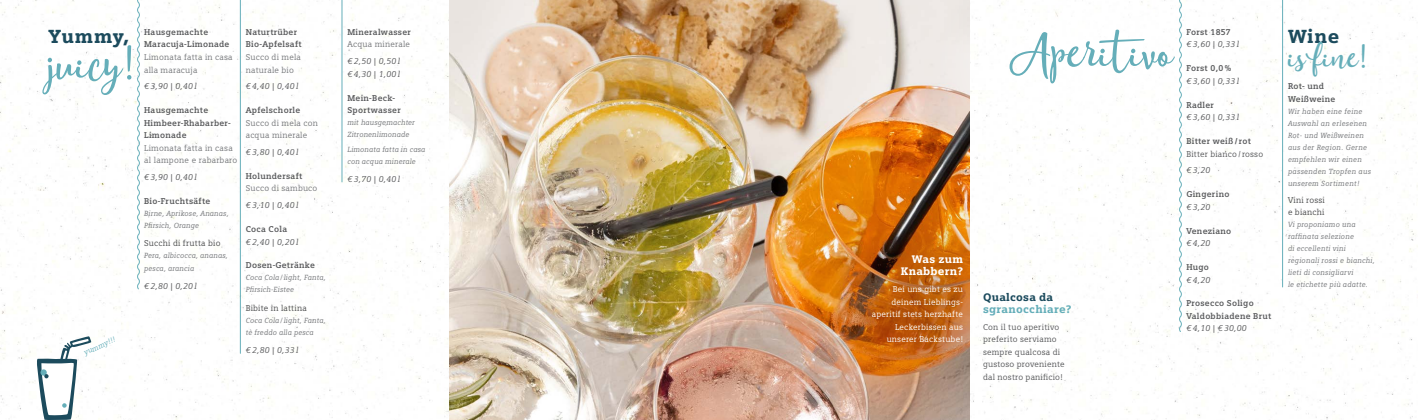
<style>
.page{position:relative;width:1418px;height:420px;background:#fff}
.page>*{position:absolute;margin:0;border:0;box-sizing:border-box;transform-origin:0 0}
.t1{font:55px "Moments";color:#65aeb9}
.t2{font:38px "Moments";letter-spacing:.01em;color:#65aeb9}
.t3{font:900 19px "Siemens Slab";letter-spacing:.035em;color:#1c4b5d}
.t4{font:900 11px/12px "Siemens Slab";letter-spacing:.02em;color:#fff;text-align:right}
.t5{font:900 11px "Siemens Slab";letter-spacing:.02em;color:#65aeb9}
.t6{font:900 11px "Siemens Slab";letter-spacing:.02em;color:#1c4b5d}
.t7{font:700 8.5px/12.5px "Siemens Slab";letter-spacing:.03em;color:#57585a}
.t8{font:italic 8.5px/12.5px "Siemens Slab";letter-spacing:.02em;color:#57585a}
.t9{font:8.5px/12.5px "Siemens Slab";letter-spacing:.02em;color:#76787b}
.t10{font:8.5px/12.5px "Siemens Slab";letter-spacing:.02em;color:#57585a}
.t11{font:8.5px/12.5px "Siemens Slab";letter-spacing:.02em;color:#fff;text-align:right}
.t12{font:8.5px/12.5px "Siemens Slab";letter-spacing:.02em;color:#4b4c4d}
.t13{font:italic 7.5px/12px "Siemens Slab";letter-spacing:.02em;color:#76787b}
.t14{font:italic 7.5px "Siemens Slab";color:#65aeb9}
</style>
<div class="page">
<img style="left:0;top:0;width:1417px;height:420px">
<img style="left:449px;top:0;width:471px;height:420px">
<svg style="left:136px;top:0;width:5px;height:290px"></svg>
<hr style="left:240px;top:0;width:1px;height:353px;background:#65aeb9">
<hr style="left:342px;top:0;width:1px;height:182px;background:#65aeb9">
<svg style="left:36px;top:336px;width:55px;height:84px"></svg>
<hr style="left:1282px;top:0;width:1px;height:287px;background:#65aeb9">
<svg style="left:920px;top:0;width:342px;height:172px"></svg>
<svg style="left:1178px;top:0;width:4px;height:332px"></svg>
<img style="left:795px;top:166px;width:174px;height:254px">
<h3 class="t3" style="left:49px;top:26px;width:82px">Yummy,</h3>
<h1 class="t1" style="left:48px;top:29px;width:87px">juicy!</h1>
<p class="t14" style="left:83px;top:348px;width:35px;rotate:-24deg">yummy!!!</p>
<p class="t7" style="left:144px;top:26px;width:87px">Hausgemachte<br>Maracuja-Limonade</p>
<p class="t9" style="left:144px;top:51px;width:90px">Limonata fatta in casa alla maracuja</p>
<p class="t8" style="left:144px;top:80px;width:54px">€ 3,90 | 0,40 l</p>
<p class="t7" style="left:144px;top:104px;width:88px">Hausgemachte<br>Himbeer-Rhabarber-<br>Limonade</p>
<p class="t9" style="left:144px;top:141px;width:95px">Limonata fatta in casa al lampone e rabarbaro</p>
<p class="t8" style="left:144px;top:171px;width:54px">€ 3,90 | 0,40 l</p>
<p class="t7" style="left:144px;top:194px;width:68px">Bio-Fruchtsäfte</p>
<p class="t13" style="left:144px;top:207px;width:86px">Birne, Aprikose, Ananas,<br>Pfirsich, Orange</p>
<p class="t12" style="left:144px;top:237px;width:78px">Succhi di frutta bio</p>
<p class="t13" style="left:144px;top:249px;width:85px;line-height:12.5px">Pera, albicocca, ananas, pesca, arancia</p>
<p class="t8" style="left:144px;top:279px;width:54px">€ 2,80 | 0,20l</p>
<p class="t7" style="left:246px;top:26px;width:58px">Naturtrüber<br>Bio-Apfelsaft</p>
<p class="t9" style="left:246px;top:51px;width:57px">Succo di mela naturale bio</p>
<p class="t8" style="left:246px;top:80px;width:54px">€ 4,40 | 0,40l</p>
<p class="t7" style="left:246px;top:104px;width:56px">Apfelschorle</p>
<p class="t9" style="left:246px;top:116px;width:74px">Succo di mela con acqua minerale</p>
<p class="t8" style="left:246px;top:146px;width:54px">€ 3,80 | 0,40 l</p>
<p class="t7" style="left:246px;top:169px;width:58px">Holundersaft</p>
<p class="t9" style="left:246px;top:182px;width:73px">Succo di sambuco</p>
<p class="t8" style="left:246px;top:199px;width:54px">€ 3,10 | 0,40 l</p>
<p class="t7" style="left:246px;top:223px;width:43px">Coca Cola</p>
<p class="t8" style="left:246px;top:235px;width:54px">€ 2,40 | 0,20l</p>
<p class="t7" style="left:246px;top:259px;width:71px">Dosen-Getränke</p>
<p class="t13" style="left:246px;top:271px;width:82px">Coca Cola/ light, Fanta,<br>Pfirsich-Eistee</p>
<p class="t12" style="left:246px;top:301px;width:62px">Bibite in lattina</p>
<p class="t13" style="left:246px;top:314px;width:82px">Coca Cola/ light, Fanta, tè freddo alla pesca</p>
<p class="t8" style="left:246px;top:343px;width:54px">€ 2,80 | 0,33 l</p>
<p class="t7" style="left:347px;top:26px;width:65px">Mineralwasser</p>
<p class="t9" style="left:347px;top:38px;width:64px">Acqua minerale</p>
<p class="t8" style="left:347px;top:55px;width:54px">€ 2,50 | 0,50 l € 4,30 | 1,00 l</p>
<p class="t7" style="left:347px;top:91px;width:55px">Mein-Beck-<br>Sportwasser</p>
<p class="t13" style="left:347px;top:116px;width:69px">mit hausgemachter<br>Zitronenlimonade</p>
<p class="t13" style="left:347px;top:143px;width:79px">Limonata fatta in casa con acqua minerale</p>
<p class="t8" style="left:347px;top:173px;width:54px">€ 3,70 | 0,40 l</p>
<h3 class="t4" style="left:900px;top:253px;width:64px">Was zum<br>Knabbern?</h3>
<p class="t11" style="left:871px;top:283px;width:93px">Bei uns gibt es zu deinem Lieblings&shy;aperitif stets herzhafte<br>Leckerbissen aus unserer Backstube!</p>
<h1 class="t1" style="left:1009px;top:18px;width:166px">Aperitivo</h1>
<p class="t7" style="left:1186px;top:26px;width:46px">Forst 1857</p>
<p class="t8" style="left:1186px;top:38px;width:54px">€ 3,60 | 0,33l</p>
<p class="t7" style="left:1186px;top:62px;width:46px">Forst 0,0 %</p>
<p class="t8" style="left:1186px;top:75px;width:54px">€ 3,60 | 0,33l</p>
<p class="t7" style="left:1186px;top:98px;width:29px">Radler</p>
<p class="t8" style="left:1186px;top:111px;width:54px">€ 3,60 | 0,33l</p>
<p class="t7" style="left:1186px;top:135px;width:66px">Bitter weiß / rot</p>
<p class="t10" style="left:1186px;top:147px;width:78px">Bitter bianco/rosso</p>
<p class="t8" style="left:1186px;top:164px;width:25px">€ 3,20</p>
<p class="t7" style="left:1186px;top:188px;width:45px">Gingerino</p>
<p class="t8" style="left:1186px;top:200px;width:25px">€ 3,20</p>
<p class="t7" style="left:1186px;top:224px;width:46px">Veneziano</p>
<p class="t8" style="left:1186px;top:237px;width:25px">€ 4,20</p>
<p class="t7" style="left:1186px;top:261px;width:24px">Hugo</p>
<p class="t8" style="left:1186px;top:273px;width:25px">€ 4,20</p>
<p class="t7" style="left:1186px;top:297px;width:87px">Prosecco Soligo<br>Valdobbiadene Brut</p>
<p class="t8" style="left:1186px;top:322px;width:62px">€ 4,10 | € 30,00</p>
<h3 class="t6" style="left:983px;top:290px;width:72px">Qualcosa da</h3>
<h3 class="t5" style="left:983px;top:302px;width:90px">sgranocchiare?</h3>
<p class="t10" style="left:983px;top:320px;width:83px">Con il tuo aperitivo preferito serviamo sempre qualcosa di gustoso proveniente dal nostro panificio!</p>
<h3 class="t3" style="left:1287px;top:26px;width:53px">Wine</h3>
<h2 class="t2" style="left:1287px;top:33px;width:80px">is fine!</h2>
<p class="t7" style="left:1287px;top:80px;width:49px">Rot- und<br>Weißweine</p>
<p class="t13" style="left:1287px;top:105px;width:85px">Wir haben eine feine<br>Auswahl an erlesenen<br>Rot- und Weißweinen aus der Region. Gerne empfehlen wir einen passenden Tropfen aus unserem Sortiment!</p>
<p class="t12" style="left:1287px;top:193px;width:38px">Vini rossi e bianchi</p>
<p class="t13" style="left:1287px;top:218px;width:88px">Vi proponiamo una raffinata selezione<br>di eccellenti vini regionali rossi e bianchi, lieti di consigliarvi<br>le etichette più adatte.</p>
</div>
